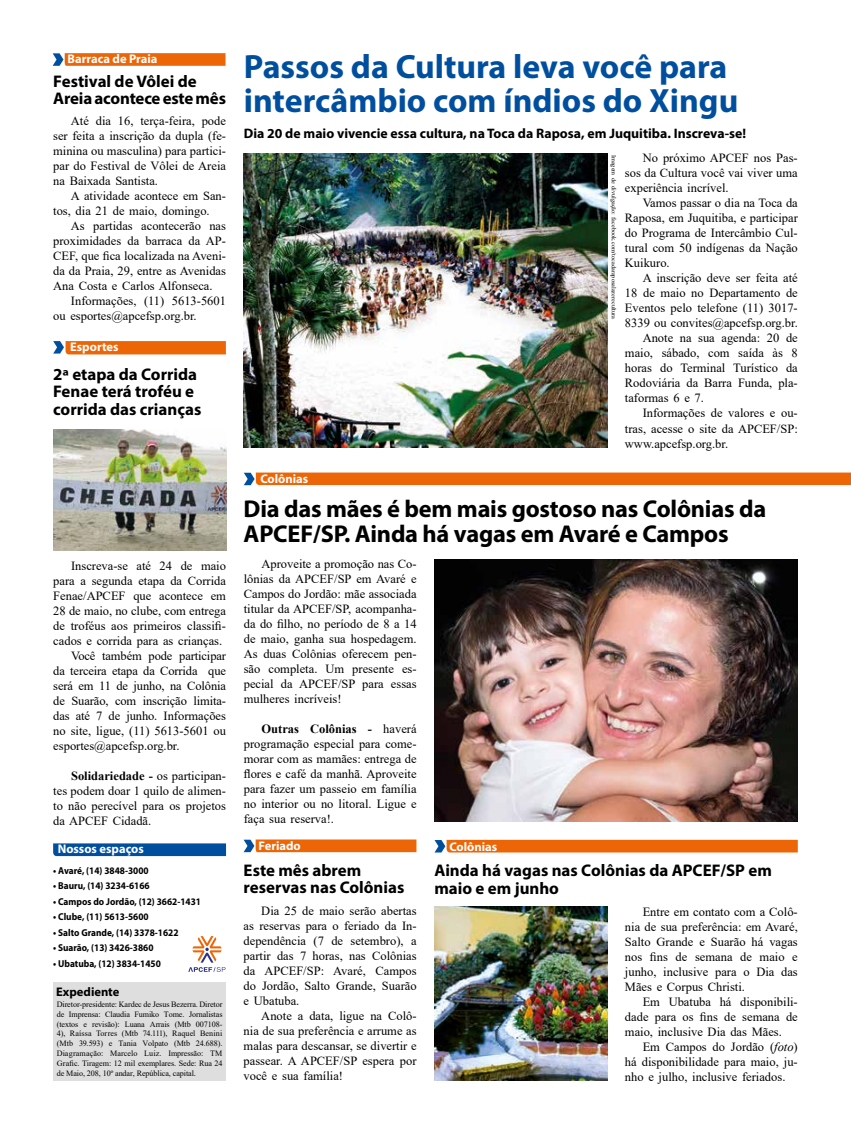
<style>
.page{position:relative;width:851px;height:1134px;background:#fff}
.page>*{position:absolute;margin:0;border:0;box-sizing:border-box;transform-origin:0 0}
.t1{font:700 33.75px/33.8px "Myriad Pro";color:#004f9f}
.t2{font:700 24.38px/25px "Myriad Pro";letter-spacing:-.01em;color:#000}
.t3{font:700 16.88px/17.5px "Myriad Pro";color:#000}
.t4{font:700 13.75px "Myriad Pro";color:#000}
.t5{font:12.5px/15px "Times New Roman";color:#000;text-align:justify}
.t6{font:700 12.5px "Myriad Pro";color:#fff}
.t7{font:700 12.5px "Myriad Pro";color:#000}
.t8{font:700 10px "Myriad Pro";color:#000;scale:.93 1}
.t9{font:8.12px/9.9px "Times New Roman";letter-spacing:-.01em;color:#000;text-align:justify}
.t10{font:6.25px "Times New Roman";color:#000}
.s1{font-weight:700}
.s2{font-size:8.5px}
.s3{font-style:italic}
</style>
<div class="page">
<div style="left:53px;top:983px;width:173px;height:98px;background:#dedede"></div>
<svg style="left:53px;top:843px;width:173px;height:13px;background:#0854a2"></svg>
<div style="left:244px;top:473px;width:606px;height:12px;background:#ec6608"></div>
<svg style="left:188px;top:936px;width:37px;height:36px"></svg>
<img style="left:434px;top:559px;width:363px;height:263px">
<img style="left:244px;top:154px;width:364px;height:294px">
<div style="left:434px;top:840px;width:363px;height:12px;background:#ec6608"></div>
<svg style="left:53px;top:341px;width:173px;height:13px;background:#e36b17"></svg>
<svg style="left:53px;top:53px;width:172px;height:13px;background:#e36d1a"></svg>
<svg style="left:243px;top:839px;width:173px;height:13px;background:#e4701f"></svg>
<img style="left:434px;top:907px;width:173px;height:174px">
<img style="left:53px;top:429px;width:173px;height:121px">
<p class="t6" style="left:68px;top:51px;width:91px">Barraca de Praia</p>
<h3 class="t3" style="left:53px;top:72px;width:174px">Festival de Vôlei de<br>Areia acontece este mês</h3>
<p class="t5" style="left:53px;top:113px;width:174px;text-indent:18px">Até dia 16, terça-feira, pode ser feita a inscrição da dupla (fe&shy;minina ou masculina) para partici&shy;par do Festival de Vôlei de Areia na Baixada Santista.</p>
<p class="t5" style="left:53px;top:188px;width:174px;text-indent:18px">A atividade acontece em San&shy;tos, dia 21 de maio, domingo.</p>
<p class="t5" style="left:53px;top:218px;width:174px;text-indent:18px">As partidas acontecerão nas proximidades da barraca da AP-CEF, que fica localizada na Aveni&shy;da da Praia, 29, entre as Avenidas Ana Costa e Carlos Alfonseca.</p>
<p class="t5" style="left:53px;top:293px;width:174px;text-indent:18px">Informações, (11) 5613-5601 ou esportes@apcefsp.org.br.</p>
<p class="t6" style="left:70px;top:339px;width:50px">Esportes</p>
<h3 class="t3" style="left:53px;top:365px;width:150px">2ª etapa da Corrida<br>Fenae terá troféu e corrida das crianças</h3>
<p class="t5" style="left:71px;top:557px;width:156px">Inscreva-se até 24 de maio</p>
<p class="t5" style="left:53px;top:572px;width:174px">para a segunda etapa da Corrida</p>
<p class="t5" style="left:53px;top:587px;width:174px">Fenae/APCEF que acontece em</p>
<p class="t5" style="left:53px;top:602px;width:174px">28 de maio, no clube, com entrega</p>
<p class="t5" style="left:53px;top:617px;width:174px">de troféus aos primeiros classifi-</p>
<p class="t5" style="left:53px;top:632px;width:170px">cados e corrida para as crianças.</p>
<p class="t5" style="left:71px;top:647px;width:156px">Você também pode participar</p>
<p class="t5" style="left:53px;top:662px;width:174px">da terceira etapa da Corrida que</p>
<p class="t5" style="left:53px;top:677px;width:174px">será em 11 de junho, na Colônia</p>
<p class="t5" style="left:53px;top:692px;width:174px">de Suarão, com inscrição limita-</p>
<p class="t5" style="left:53px;top:707px;width:174px">das até 7 de junho. Informações</p>
<p class="t5" style="left:53px;top:722px;width:174px">no site, ligue, (11) 5613-5601 ou</p>
<p class="t5" style="left:53px;top:737px;width:128px">esportes@apcefsp.org.br.</p>
<p class="t5" style="left:53px;top:767px;width:174px;text-indent:18px"><span class="s1">Solidariedade -</span> os participan&shy;tes podem doar 1 quilo de alimen&shy;to não perecível para os projetos da APCEF Cidadã.</p>
<p class="t6" style="left:58px;top:841px;width:88px">Nossos espaços</p>
<p class="t8" style="left:53px;top:864px;width:104px">• Avaré, (14) 3848-3000</p>
<p class="t8" style="left:53px;top:879px;width:105px">• Bauru, (14) 3234-6166</p>
<p class="t8" style="left:53px;top:895px;width:160px">• Campos do Jordão, (12) 3662-1431</p>
<p class="t8" style="left:53px;top:910px;width:104px">• Clube, (11) 5613-5600</p>
<p class="t8" style="left:53px;top:926px;width:136px">• Salto Grande, (14) 3378-1622</p>
<p class="t8" style="left:53px;top:941px;width:109px">• Suarão, (13) 3426-3860</p>
<p class="t8" style="left:53px;top:957px;width:117px">• Ubatuba, (12) 3834-1450</p>
<p class="t7" style="left:56px;top:983px;width:65px">Expediente</p>
<p class="t9" style="left:57px;top:999px;width:167px">Diretor-presidente: Kardec de Jesus Bezerra. Diretor de Imprensa: Claudia Fumiko Tome. Jornalistas (textos e revisão): Luana Arrais (Mtb 007108- 4), Raíssa Torres (Mtb 74.111), Raquel Benini (Mtb 39.593) e Tania Volpato (Mtb 24.688).<br>Diagramação: Marcelo Luiz. Impressão: TM Grafic. Tiragem: 12 mil exemplares. Sede: Rua 24 de Maio, 208, 10º andar, República, capital<span class="s2">.</span></p>
<h1 class="t1" style="left:244px;top:49px;width:496px">Passos da Cultura leva você para intercâmbio com índios do Xingu</h1>
<p class="t4" style="left:244px;top:125px;width:503px">Dia 20 de maio vivencie essa cultura, na Toca da Raposa, em Juquitiba. Inscreva-se!</p>
<p class="t6" style="left:260px;top:470px;width:49px">Colônias</p>
<p class="t10" style="left:618px;top:155px;width:166px;rotate:90deg">Imagem de divulgação: facebook.com/tocadaraposalazerecultura</p>
<p class="t5" style="left:625px;top:150px;width:174px;text-indent:18px">No próximo APCEF nos Pas&shy;sos da Cultura você vai viver uma experiência incrível.</p>
<p class="t5" style="left:625px;top:195px;width:174px;text-indent:18px">Vamos passar o dia na Toca da Raposa, em Juquitiba, e participar do Programa de Intercâmbio Cul&shy;tural com 50 indígenas da Nação Kuikuro.</p>
<p class="t5" style="left:642px;top:270px;width:157px">A inscrição deve ser feita até</p>
<p class="t5" style="left:625px;top:285px;width:174px">18 de maio no Departamento de</p>
<p class="t5" style="left:625px;top:300px;width:174px">Eventos pelo telefone (11) 3017-</p>
<p class="t5" style="left:625px;top:315px;width:174px">8339 ou convites@apcefsp.org.br.</p>
<p class="t5" style="left:642px;top:330px;width:157px">Anote na sua agenda: 20 de</p>
<p class="t5" style="left:625px;top:345px;width:174px">maio, sábado, com saída às 8</p>
<p class="t5" style="left:625px;top:360px;width:174px">horas do Terminal Turístico da</p>
<p class="t5" style="left:625px;top:375px;width:174px">Rodoviária da Barra Funda, pla-</p>
<p class="t5" style="left:625px;top:390px;width:80px">taformas 6 e 7.</p>
<p class="t5" style="left:642px;top:405px;width:157px">Informações de valores e ou-</p>
<p class="t5" style="left:625px;top:420px;width:174px">tras, acesse o site da APCEF/SP:</p>
<p class="t5" style="left:625px;top:435px;width:105px">www.apcefsp.org.br.</p>
<h2 class="t2" style="left:243px;top:495px;width:524px">Dia das mães é bem mais gostoso nas Colônias da<br>APCEF/SP. Ainda há vagas em Avaré e Campos</h2>
<p class="t5" style="left:244px;top:556px;width:174px;text-indent:18px">Aproveite a promoção nas Co&shy;lônias da APCEF/SP em Avaré e Campos do Jordão: mãe associada titular da APCEF/SP, acompanha&shy;da do filho, no período de 8 a 14 de maio, ganha sua hospedagem.<br>As duas Colônias oferecem pen&shy;são completa. Um presente es&shy;pecial da APCEF/SP para essas mulheres incríveis!</p>
<p class="t5" style="left:244px;top:721px;width:174px;text-indent:18px"><span class="s1">Outras Colônias -</span> haverá programação especial para come&shy;morar com as mamães: entrega de flores e café da manhã. Aproveite para fazer um passeio em família no interior ou no litoral. Ligue e faça sua reserva!.</p>
<p class="t6" style="left:449px;top:838px;width:49px">Colônias</p>
<p class="t6" style="left:258px;top:838px;width:44px">Feriado</p>
<h3 class="t3" style="left:243px;top:861px;width:162px">Este mês abrem reservas nas Colônias</h3>
<p class="t5" style="left:243px;top:903px;width:174px;text-indent:18px">Dia 25 de maio serão abertas as reservas para o feriado da In&shy;dependência (7 de setembro), a partir das 7 horas, nas Colônias da APCEF/SP: Avaré, Campos do Jordão, Salto Grande, Suarão e Ubatuba.</p>
<p class="t5" style="left:243px;top:1008px;width:174px;text-indent:18px">Anote a data, ligue na Colô&shy;nia de sua preferência e arrume as malas para descansar, se divertir e passear. A APCEF/SP espera por você e sua família!</p>
<h3 class="t3" style="left:434px;top:861px;width:339px">Ainda há vagas nas Colônias da APCEF/SP em maio e em junho</h3>
<p class="t5" style="left:625px;top:903px;width:174px;text-indent:18px">Entre em contato com a Colô&shy;nia de sua preferência: em Avaré, Salto Grande e Suarão há vagas nos fins de semana de maio e junho, inclusive para o Dia das Mães e Corpus Christi.</p>
<p class="t5" style="left:625px;top:993px;width:174px;text-indent:18px">Em Ubatuba há disponibili&shy;dade para os fins de semana de maio, inclusive Dia das Mães.</p>
<p class="t5" style="left:625px;top:1038px;width:174px;text-indent:18px">Em Campos do Jordão (<span class="s3">foto</span>) há disponibilidade para maio, ju&shy;nho e julho, inclusive feriados.</p>
</div>
